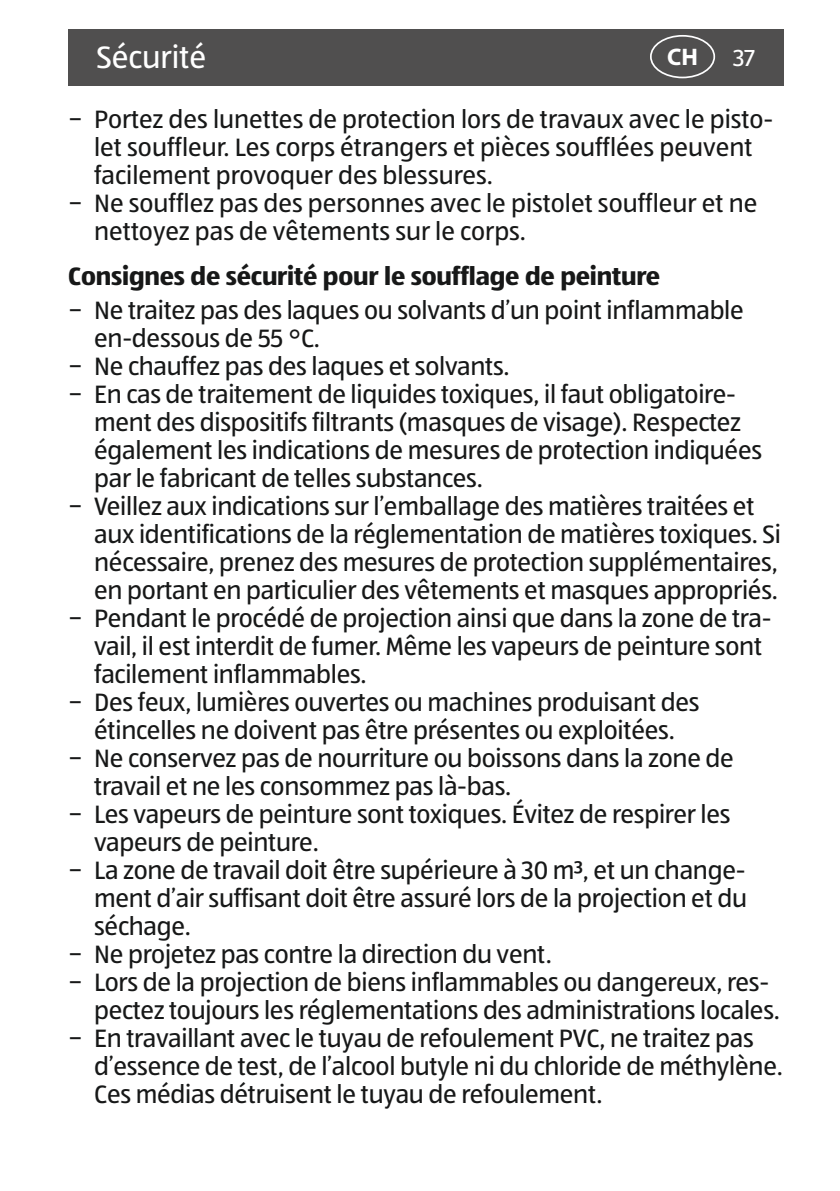
<style>
.page{position:relative;width:840px;height:1191px;background:#fff}
.page>*{position:absolute;margin:0;border:0;box-sizing:border-box;transform-origin:0 0}
.t1{font:32px "ALDISUEDOT";color:#fff}
.t2{font:26px "ALDISUEDOT";letter-spacing:-.01em;color:#171818}
.t3{font:700 26px "ALDISUEDOT";letter-spacing:-.005em;color:#171818}
.t4{font:700 24px "Myriad Pro";color:#fff}
.t5{font:24px "ALDISUEDOT";color:#fff}
</style>
<div class="page">
<div style="left:68px;top:29px;width:714px;height:56px;background:#504f4f"></div>
<div style="left:649px;top:35px;width:65px;height:43px;border:2px solid #fefeff;border-radius:50%"></div>
<p class="t1" style="left:96px;top:36px;width:111px">Sécurité</p>
<p class="t4" style="left:666px;top:41px;width:32px">CH</p>
<p class="t5" style="left:732px;top:43px;width:23px">37</p>
<p class="t2" style="left:68px;top:102px;width:706px">− Portez des lunettes de protection lors de travaux avec le pisto-</p>
<p class="t2" style="left:94px;top:130px;width:659px">let souffleur. Les corps étrangers et pièces soufflées peuvent</p>
<p class="t2" style="left:94px;top:158px;width:400px">facilement provoquer des blessures.</p>
<p class="t2" style="left:68px;top:186px;width:690px">− Ne soufflez pas des personnes avec le pistolet souffleur et ne</p>
<p class="t2" style="left:94px;top:214px;width:433px">nettoyez pas de vêtements sur le corps.</p>
<p class="t3" style="left:68px;top:258px;width:593px">Consignes de sécurité pour le soufflage de peinture</p>
<p class="t2" style="left:68px;top:293px;width:677px">− Ne traitez pas des laques ou solvants d’un point inflammable</p>
<p class="t2" style="left:94px;top:321px;width:227px">en-dessous de 55 °C.</p>
<p class="t2" style="left:68px;top:349px;width:443px">− Ne chauffez pas des laques et solvants.</p>
<p class="t2" style="left:68px;top:377px;width:669px">− En cas de traitement de liquides toxiques, il faut obligatoire-</p>
<p class="t2" style="left:94px;top:405px;width:648px">ment des dispositifs filtrants (masques de visage). Respectez</p>
<p class="t2" style="left:94px;top:433px;width:669px">également les indications de mesures de protection indiquées</p>
<p class="t2" style="left:94px;top:461px;width:390px">par le fabricant de telles substances.</p>
<p class="t2" style="left:68px;top:489px;width:687px">− Veillez aux indications sur l’emballage des matières traitées et</p>
<p class="t2" style="left:94px;top:517px;width:687px">aux identifications de la réglementation de matières toxiques. Si</p>
<p class="t2" style="left:94px;top:545px;width:684px">nécessaire, prenez des mesures de protection supplémentaires,</p>
<p class="t2" style="left:94px;top:573px;width:685px">en portant en particulier des vêtements et masques appropriés.</p>
<p class="t2" style="left:68px;top:601px;width:704px">− Pendant le procédé de projection ainsi que dans la zone de tra-</p>
<p class="t2" style="left:94px;top:629px;width:669px">vail, il est interdit de fumer. Même les vapeurs de peinture sont</p>
<p class="t2" style="left:94px;top:657px;width:274px">facilement inflammables.</p>
<p class="t2" style="left:68px;top:685px;width:632px">− Des feux, lumières ouvertes ou machines produisant des</p>
<p class="t2" style="left:94px;top:713px;width:582px">étincelles ne doivent pas être présentes ou exploitées.</p>
<p class="t2" style="left:68px;top:741px;width:667px">− Ne conservez pas de nourriture ou boissons dans la zone de</p>
<p class="t2" style="left:94px;top:769px;width:418px">travail et ne les consommez pas là-bas.</p>
<p class="t2" style="left:68px;top:797px;width:663px">− Les vapeurs de peinture sont toxiques. Évitez de respirer les</p>
<p class="t2" style="left:94px;top:825px;width:226px">vapeurs de peinture.</p>
<p class="t2" style="left:68px;top:853px;width:678px">− La zone de travail doit être supérieure à 30 m³, et un change-</p>
<p class="t2" style="left:94px;top:881px;width:654px">ment d’air suffisant doit être assuré lors de la projection et du</p>
<p class="t2" style="left:94px;top:909px;width:98px">séchage.</p>
<p class="t2" style="left:68px;top:937px;width:485px">− Ne projetez pas contre la direction du vent.</p>
<p class="t2" style="left:68px;top:965px;width:702px">− Lors de la projection de biens inflammables ou dangereux, res-</p>
<p class="t2" style="left:94px;top:993px;width:687px">pectez toujours les réglementations des administrations locales.</p>
<p class="t2" style="left:68px;top:1021px;width:687px">− En travaillant avec le tuyau de refoulement PVC, ne traitez pas</p>
<p class="t2" style="left:94px;top:1049px;width:690px">d’essence de test, de l’alcool butyle ni du chloride de méthylène.</p>
<p class="t2" style="left:94px;top:1077px;width:509px">Ces médias détruisent le tuyau de refoulement.</p>
</div>
